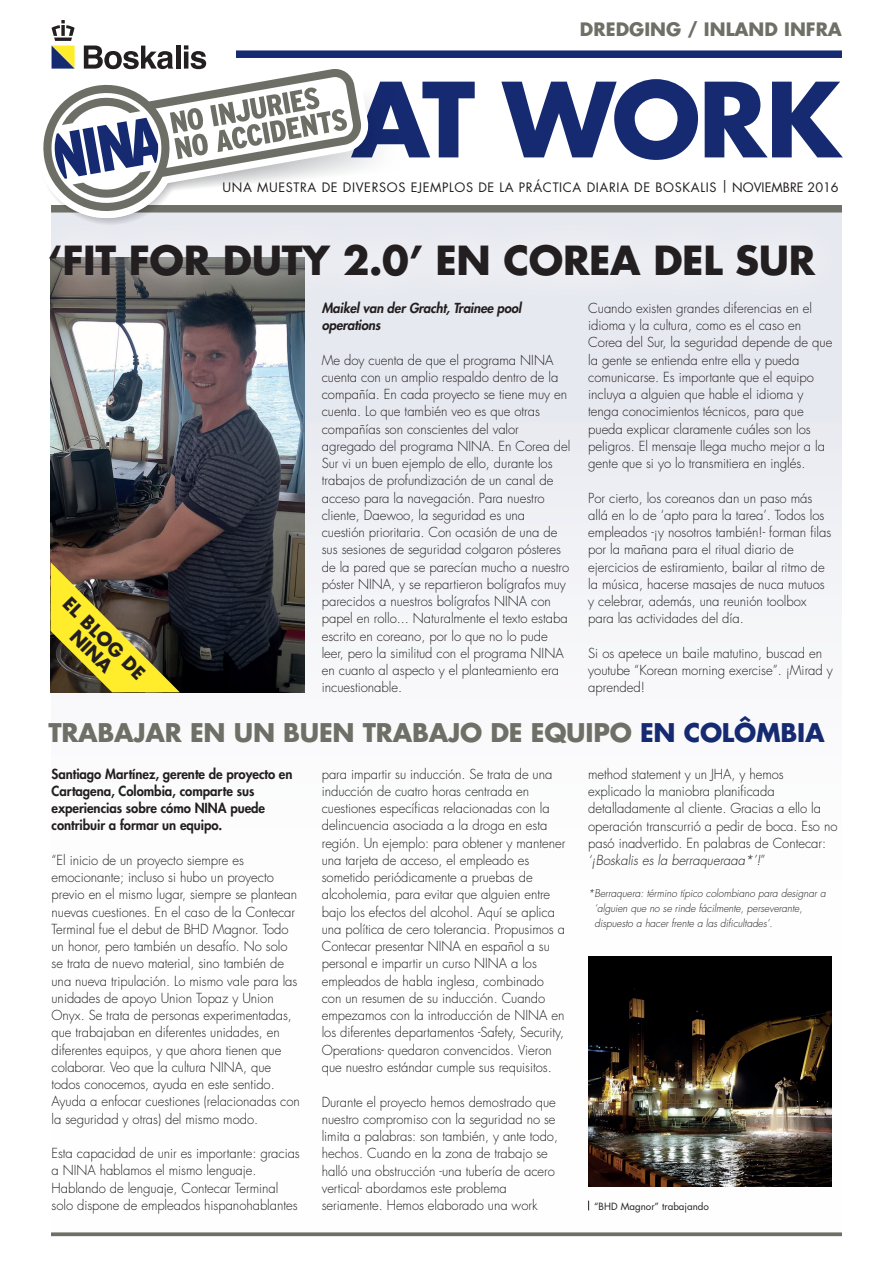
<style>
.page{position:relative;width:893px;height:1263px;background:#fff}
.page>*{position:absolute;margin:0;border:0;box-sizing:border-box;transform-origin:0 0}
.t1{font:700 100.5px "Futura Std";letter-spacing:-.03em;color:#162a71}
.t2{font:700 39px "Futura Std";letter-spacing:-.01em;color:#231f20}
.t3{font:700 25.05px "Futura Std";letter-spacing:-.01em;color:#6e6f66}
.t4{font:700 18px "Futura Std";color:#6e6f66}
.t5{font:700 18px/18px "Futura Std";color:#231f20;text-align:center}
.t6{font:300 13.5px/17.2px "Futura Std";letter-spacing:-.005em;color:#231f20}
.t7{font:800 13.5px/17.2px "Futura Std";letter-spacing:-.005em;color:#231f20}
.t8{font:italic 800 13.5px/17.2px "Futura Std";letter-spacing:-.01em;color:#231f20}
.t9{font:12.6px "Futura Std";letter-spacing:.05em;color:#231f20}
.t10{font:italic 300 10.5px/15px "Futura Std";letter-spacing:-.005em;color:#231f20}
.t11{font:9.75px "Futura Std";color:#231f20}
.s1{color:#162a71}
.s2{font-style:italic}
</style>
<div class="page">
<div style="left:0;top:140px;width:851px;height:1092px;background:linear-gradient(to bottom,#f2f3f6,#fefefe)"></div>
<img style="left:51px;top:307px;width:254px;height:385px">
<div style="left:22px;top:215px;width:821px;height:92px;background:#fff;opacity:.9"></div>
<img style="left:588px;top:957px;width:244px;height:229px">
<div style="left:236px;top:50px;width:606px;height:8px;background:#162a71"></div>
<div style="left:51px;top:205px;width:791px;height:7px;background:#6e6f66"></div>
<svg style="left:51px;top:62px;width:317px;height:156px"></svg>
<svg style="left:51px;top:67px;width:312px;height:146px"></svg>
<svg style="left:35px;top:77px;width:313px;height:151px"></svg>
<svg style="left:84px;top:46px;width:89px;height:23px"></svg>
<hr style="left:176px;top:46px;width:4px;height:23px;background:#231f20">
<svg style="left:184px;top:45px;width:22px;height:24px"></svg>
<svg style="left:52px;top:20px;width:23px;height:49px"></svg>
<svg style="left:51px;top:1232px;width:791px;height:4px;fill:#6e6f66"></svg>
<svg style="left:51px;top:562px;width:129px;height:130px"></svg>
<h3 class="t4" style="left:580px;top:17px;width:263px">DREDGING / INLAND INFRA</h3>
<h1 class="t1" style="left:351px;top:53px;width:492px">AT WORK</h1>
<p class="t9" style="left:223px;top:179px;width:618px">UNA MUESTRA DE DIVERSOS EJEMPLOS DE LA PRÁCTICA DIARIA DE BOSKALIS | NOVIEMBRE 2016</p>
<h2 class="t2" style="left:48px;top:235px;width:768px">‘FIT FOR DUTY 2.0’ EN COREA DEL SUR</h2>
<p class="t6" style="left:588px;top:300px;width:246px">Cuando existen grandes diferencias en el idioma y la cultura, como es el caso en Corea del Sur, la seguridad depende de que la gente se entienda entre ella y pueda comunicarse. Es importante que el equipo incluya a alguien que hable el idioma y tenga conocimientos técnicos, para que pueda explicar claramente cuáles son los peligros. El mensaje llega mucho mejor a la gente que si yo lo transmitiera en inglés.</p>
<p class="t6" style="left:588px;top:489px;width:245px">Por cierto, los coreanos dan un paso más allá en lo de ‘apto para la tarea’. Todos los empleados -¡y nosotros también!- forman filas por la mañana para el ritual diario de ejercicios de estiramiento, bailar al ritmo de la música, hacerse masajes de nuca mutuos y celebrar, además, una reunión toolbox para las actividades del día.</p>
<p class="t6" style="left:588px;top:645px;width:246px">Si os apetece un baile matutino, buscad en youtube “Korean morning exercise”. ¡Mirad y aprended!</p>
<p class="t8" style="left:322px;top:299px;width:201px">Maikel van der Gracht, Trainee pool operations</p>
<p class="t6" style="left:322px;top:351px;width:250px">Me doy cuenta de que el programa NINA cuenta con un amplio respaldo dentro de la compañía. En cada proyecto se tiene muy en cuenta. Lo que también veo es que otras compañías son conscientes del valor agregado del programa NINA. En Corea del Sur vi un buen ejemplo de ello, durante los trabajos de profundización de un canal de acceso para la navegación. Para nuestro cliente, Daewoo, la seguridad es una cuestión prioritaria. Con ocasión de una de sus sesiones de seguridad colgaron pósteres de la pared que se parecían mucho a nuestro póster NINA, y se repartieron bolígrafos muy parecidos a nuestros bolígrafos NINA con papel en rollo... Naturalmente el texto estaba escrito en coreano, por lo que no lo pude leer, pero la similitud con el programa NINA en cuanto al aspecto y el planteamiento era incuestionable.</p>
<h3 class="t5" style="left:73px;top:594px;width:108px;rotate:45deg">EL BLOG DE<br>NINA</h3>
<h3 class="t3" style="left:48px;top:716px;width:778px">TRABAJAR EN UN BUEN TRABAJO DE EQUIPO <span class="s1">EN COLÔMBIA</span></h3>
<p class="t7" style="left:52px;top:765px;width:242px">Santiago Martínez, gerente de proyecto en Cartagena, Colombia, comparte sus experiencias sobre cómo NINA puede contribuir a formar un equipo.</p>
<p class="t6" style="left:52px;top:852px;width:250px">“El inicio de un proyecto siempre es emocionante; incluso si hubo un proyecto previo en el mismo lugar, siempre se plantean nuevas cuestiones. En el caso de la Contecar Terminal fue el debut de BHD Magnor. Todo un honor, pero también un desafío. No solo se trata de nuevo material, sino también de una nueva tripulación. Lo mismo vale para las unidades de apoyo Union Topaz y Union Onyx. Se trata de personas experimentadas, que trabajaban en diferentes unidades, en diferentes equipos, y que ahora tienen que colaborar. Veo que la cultura NINA, que todos conocemos, ayuda en este sentido.<br>Ayuda a enfocar cuestiones (relacionadas con la seguridad y otras) del mismo modo.</p>
<p class="t6" style="left:52px;top:1145px;width:250px">Esta capacidad de unir es importante: gracias a NINA hablamos el mismo lenguaje.<br>Hablando de lenguaje, Contecar Terminal solo dispone de empleados hispanohablantes</p>
<p class="t6" style="left:322px;top:765px;width:245px">para impartir su inducción. Se trata de una inducción de cuatro horas centrada en cuestiones específicas relacionadas con la delincuencia asociada a la droga en esta región. Un ejemplo: para obtener y mantener una tarjeta de acceso, el empleado es sometido periódicamente a pruebas de alcoholemia, para evitar que alguien entre bajo los efectos del alcohol. Aquí se aplica una política de cero tolerancia. Propusimos a Contecar presentar NINA en español a su personal e impartir un curso NINA a los empleados de habla inglesa, combinado con un resumen de su inducción. Cuando empezamos con la introducción de NINA en los diferentes departamentos -Safety, Security, Operations- quedaron convencidos. Vieron que nuestro estándar cumple sus requisitos.</p>
<p class="t6" style="left:322px;top:1093px;width:238px">Durante el proyecto hemos demostrado que nuestro compromiso con la seguridad no se limita a palabras: son también, y ante todo, hechos. Cuando en la zona de trabajo se halló una obstrucción -una tubería de acero vertical- abordamos este problema seriamente. Hemos elaborado una work</p>
<p class="t6" style="left:588px;top:766px;width:251px">method statement y un JHA, y hemos explicado la maniobra planificada detalladamente al cliente. Gracias a ello la operación transcurrió a pedir de boca. Eso no pasó inadvertido. En palabras de Contecar: <span class="s2">‘¡Boskalis es la berraqueraaa*’!</span>”</p>
<p class="t10" style="left:594px;top:886px;width:233px;text-indent:-6px">*Berraquera: término típico colombiano para designar a ‘alguien que no se rinde fácilmente, perseverante, dispuesto a hacer frente a las dificultades’.</p>
<p class="t11" style="left:594px;top:1200px;width:116px">“BHD Magnor” trabajando</p>
</div>
